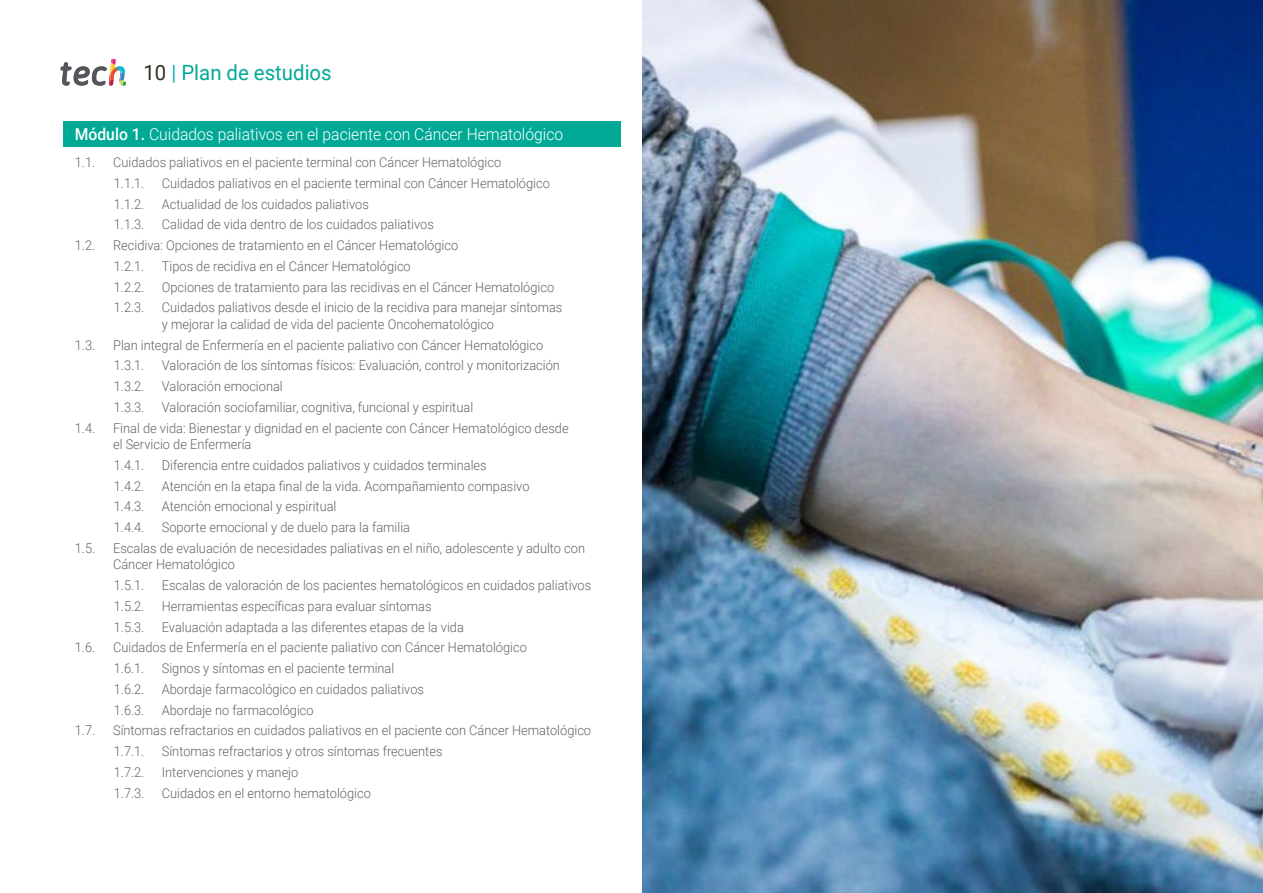
<style>
.page{position:relative;width:1263px;height:893px;background:#fff}
.page>*{position:absolute;margin:0;border:0;box-sizing:border-box;transform-origin:0 0}
.t1{font:21px "Roboto";color:#00a996}
.t2{font:300 16.5px "Roboto";color:#fff;scale:.95 1}
.t3{font:300 13.5px/20.7px "Roboto";color:#61646a;scale:.95 1}
.s1{color:#312e20}
.s2{color:#00b2af}
.s3{font-weight:500}
</style>
<div class="page">
<img style="left:642px;top:0;width:621px;height:893px">
<div style="left:64px;top:121px;width:557px;height:25px;background:#00a996"></div>
<svg style="left:61px;top:59px;width:65px;height:27px"></svg>
<h1 class="t1" style="left:144px;top:57px;width:190px"><span class="s1">10</span> <span class="s2">|</span> Plan de estudios</h1>
<p class="t2" style="left:75px;top:123px;width:515px"><span class="s3">Módulo 1.</span> Cuidados paliativos en el paciente con Cáncer Hematológico</p>
<p class="t3" style="left:75px;top:151px;width:23px">1.1.</p>
<p class="t3" style="left:113px;top:151px;width:410px">Cuidados paliativos en el paciente terminal con Cáncer Hematológico<br>1.1.1.</p>
<p class="t3" style="left:162px;top:172px;width:410px">Cuidados paliativos en el paciente terminal con Cáncer Hematológico</p>
<p class="t3" style="left:114px;top:193px;width:34px">1.1.2.</p>
<p class="t3" style="left:162px;top:193px;width:219px">Actualidad de los cuidados paliativos</p>
<p class="t3" style="left:114px;top:214px;width:34px">1.1.3.</p>
<p class="t3" style="left:162px;top:214px;width:288px">Calidad de vida dentro de los cuidados paliativos</p>
<p class="t3" style="left:75px;top:234px;width:23px">1.2.</p>
<p class="t3" style="left:113px;top:234px;width:365px">Recidiva: Opciones de tratamiento en el Cáncer Hematológico<br>1.2.1.</p>
<p class="t3" style="left:162px;top:255px;width:264px">Tipos de recidiva en el Cáncer Hematológico</p>
<p class="t3" style="left:114px;top:276px;width:34px">1.2.2.</p>
<p class="t3" style="left:162px;top:276px;width:415px">Opciones de tratamiento para las recidivas en el Cáncer Hematológico</p>
<p class="t3" style="left:114px;top:297px;width:34px">1.2.3.</p>
<p class="t3" style="left:162px;top:299px;width:423px;line-height:16.5px">Cuidados paliativos desde el inicio de la recidiva para manejar síntomas y mejorar la calidad de vida del paciente Oncohematológico</p>
<p class="t3" style="left:75px;top:334px;width:23px">1.3.</p>
<p class="t3" style="left:113px;top:334px;width:454px">Plan integral de Enfermería en el paciente paliativo con Cáncer Hematológico<br>1.3.1.</p>
<p class="t3" style="left:162px;top:355px;width:421px">Valoración de los síntomas físicos: Evaluación, control y monitorización</p>
<p class="t3" style="left:114px;top:375px;width:34px">1.3.2.</p>
<p class="t3" style="left:162px;top:375px;width:129px">Valoración emocional</p>
<p class="t3" style="left:114px;top:396px;width:34px">1.3.3.</p>
<p class="t3" style="left:162px;top:396px;width:329px">Valoración sociofamiliar, cognitiva, funcional y espiritual</p>
<p class="t3" style="left:75px;top:417px;width:23px">1.4.</p>
<p class="t3" style="left:113px;top:419px;width:481px;line-height:16.5px">Final de vida: Bienestar y dignidad en el paciente con Cáncer Hematológico desde el Servicio de Enfermería</p>
<p class="t3" style="left:114px;top:454px;width:34px">1.4.1.</p>
<p class="t3" style="left:162px;top:454px;width:343px">Diferencia entre cuidados paliativos y cuidados terminales</p>
<p class="t3" style="left:114px;top:475px;width:34px">1.4.2.</p>
<p class="t3" style="left:162px;top:475px;width:389px">Atención en la etapa final de la vida. Acompañamiento compasivo</p>
<p class="t3" style="left:114px;top:496px;width:34px">1.4.3.</p>
<p class="t3" style="left:162px;top:496px;width:185px">Atención emocional y espiritual</p>
<p class="t3" style="left:114px;top:516px;width:34px">1.4.4.</p>
<p class="t3" style="left:162px;top:516px;width:263px">Soporte emocional y de duelo para la familia</p>
<p class="t3" style="left:75px;top:537px;width:23px">1.5.</p>
<p class="t3" style="left:113px;top:539px;width:498px;line-height:16.5px">Escalas de evaluación de necesidades paliativas en el niño, adolescente y adulto con<br>Cáncer Hematológico</p>
<p class="t3" style="left:114px;top:574px;width:34px">1.5.1.</p>
<p class="t3" style="left:162px;top:574px;width:453px">Escalas de valoración de los pacientes hematológicos en cuidados paliativos</p>
<p class="t3" style="left:114px;top:595px;width:34px">1.5.2.</p>
<p class="t3" style="left:162px;top:595px;width:285px">Herramientas específicas para evaluar síntomas</p>
<p class="t3" style="left:114px;top:616px;width:34px">1.5.3.</p>
<p class="t3" style="left:162px;top:616px;width:319px">Evaluación adaptada a las diferentes etapas de la vida</p>
<p class="t3" style="left:75px;top:637px;width:23px">1.6.</p>
<p class="t3" style="left:113px;top:637px;width:437px">Cuidados de Enfermería en el paciente paliativo con Cáncer Hematológico<br>1.6.1.</p>
<p class="t3" style="left:162px;top:657px;width:246px">Signos y síntomas en el paciente terminal</p>
<p class="t3" style="left:114px;top:678px;width:34px">1.6.2.</p>
<p class="t3" style="left:162px;top:678px;width:277px">Abordaje farmacológico en cuidados paliativos</p>
<p class="t3" style="left:114px;top:699px;width:34px">1.6.3.</p>
<p class="t3" style="left:162px;top:699px;width:161px">Abordaje no farmacológico</p>
<p class="t3" style="left:75px;top:720px;width:23px">1.7.</p>
<p class="t3" style="left:113px;top:720px;width:505px">Síntomas refractarios en cuidados paliativos en el paciente con Cáncer Hematológico<br>1.7.1.</p>
<p class="t3" style="left:162px;top:740px;width:297px">Síntomas refractarios y otros síntomas frecuentes</p>
<p class="t3" style="left:114px;top:761px;width:34px">1.7.2.</p>
<p class="t3" style="left:162px;top:761px;width:145px">Intervenciones y manejo</p>
<p class="t3" style="left:114px;top:782px;width:34px">1.7.3.</p>
<p class="t3" style="left:162px;top:782px;width:222px">Cuidados en el entorno hematológico</p>
</div>
